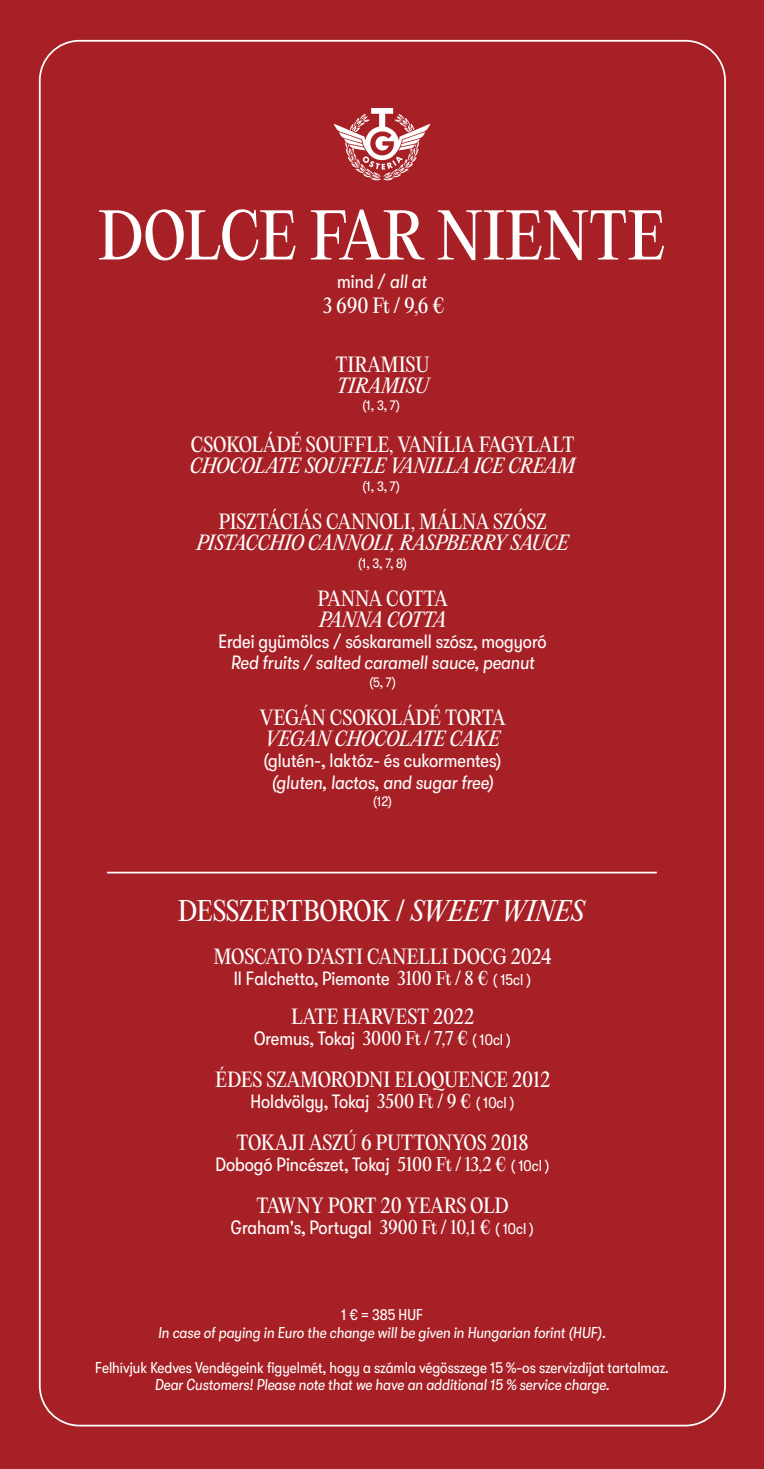
<style>
.page{position:relative;width:764px;height:1469px;background:#fff}
.page>*{position:absolute;margin:0;border:0;box-sizing:border-box;transform-origin:0 0}
.t1{font:61.43px "PP Editorial New";color:#fff}
.t2{font:26.25px "PP Editorial New";letter-spacing:-.015em;color:#fff}
.t3{font:condensed 19.25px "GT Walsheim Pro";color:#fff}
.t4{font:19.25px "PP Editorial New";letter-spacing:-.01em;color:#fff}
.t5{font:italic 19.25px "PP Editorial New";color:#fff}
.t6{font:italic condensed 19.25px "GT Walsheim Pro";color:#fff}
.t7{font:italic condensed 15.75px "GT Walsheim Pro";color:#fff}
.t8{font:condensed 15.75px "GT Walsheim Pro";color:#fff}
.t9{font:condensed 14px "GT Walsheim Pro";color:#fff}
.s1{font-style:italic}
.s2{font-family:"PP Editorial New";font-stretch:normal;font-size:17.5px}
.s3{font-size:15.75px}
</style>
<div class="page">
<div style="left:0;top:0;width:764px;height:1468px;background:#a72025"></div>
<svg style="left:334px;top:108px;width:96px;height:73px"></svg>
<hr style="left:107px;top:871px;width:550px;height:2px;background:#fff">
<h1 class="t1" style="left:98px;top:195px;width:569px">DOLCE FAR NIENTE</h1>
<p class="t3" style="left:337px;top:271px;width:91px">mind / <span class="s1">all at</span></p>
<p class="t4" style="left:323px;top:292px;width:123px">3 690 Ft / 9,6 €</p>
<p class="t4" style="left:335px;top:351px;width:96px">TIRAMISU</p>
<p class="t5" style="left:337px;top:377px;width:93px">TIRAMISU</p>
<p class="t9" style="left:362px;top:398px;width:39px">(1, 3, 7)</p>
<p class="t4" style="left:191px;top:432px;width:385px">CSOKOLÁDÉ SOUFFLE, VANÍLIA FAGYLALT</p>
<p class="t5" style="left:190px;top:457px;width:387px">CHOCOLATE SOUFFLE VANILLA ICE CREAM</p>
<p class="t9" style="left:362px;top:478px;width:39px">(1, 3, 7)</p>
<p class="t4" style="left:218px;top:509px;width:330px">PISZTÁCIÁS CANNOLI, MÁLNA SZÓSZ</p>
<p class="t5" style="left:196px;top:534px;width:374px">PISTACCHIO CANNOLI, RASPBERRY SAUCE</p>
<p class="t9" style="left:358px;top:555px;width:51px">(1, 3, 7, 8)</p>
<p class="t4" style="left:317px;top:586px;width:132px">PANNA COTTA</p>
<p class="t5" style="left:319px;top:611px;width:129px">PANNA COTTA</p>
<p class="t3" style="left:218px;top:631px;width:330px">Erdei gyümölcs / sóskaramell szósz, mogyoró</p>
<p class="t6" style="left:231px;top:655px;width:305px">Red fruits / salted caramell sauce, peanut</p>
<p class="t9" style="left:369px;top:674px;width:29px">(5, 7)</p>
<p class="t4" style="left:260px;top:705px;width:247px">VEGÁN CSOKOLÁDÉ TORTA</p>
<p class="t5" style="left:265px;top:730px;width:236px">VEGAN CHOCOLATE CAKE</p>
<p class="t3" style="left:263px;top:750px;width:240px">(glutén-, laktóz- és cukormentes)</p>
<p class="t6" style="left:271px;top:774px;width:224px">(gluten, lactos, and sugar free)</p>
<p class="t9" style="left:373px;top:793px;width:21px">(12)</p>
<h2 class="t2" style="left:178px;top:893px;width:408px">DESSZERTBOROK / <span class="s1">SWEET WINES</span></h2>
<p class="t4" style="left:214px;top:944px;width:340px">MOSCATO D'ASTI CANELLI DOCG 2024</p>
<p class="t3" style="left:234px;top:968px;width:299px">Il Falchetto, Piemonte <span class="s2">3100 Ft / 8 €</span> <span class="s3">( 15cl )</span></p>
<p class="t4" style="left:291px;top:1003px;width:184px">LATE HARVEST 2022</p>
<p class="t3" style="left:254px;top:1027px;width:259px">Oremus, Tokaj <span class="s2">3000 Ft / 7,7 €</span> <span class="s3">( 10cl )</span></p>
<p class="t4" style="left:215px;top:1066px;width:336px">ÉDES SZAMORODNI ELOQUENCE 2012</p>
<p class="t3" style="left:250px;top:1090px;width:266px">Holdvölgy, Tokaj <span class="s2">3500 Ft / 9 €</span> <span class="s3">( 10cl )</span></p>
<p class="t4" style="left:236px;top:1129px;width:294px">TOKAJI ASZÚ 6 PUTTONYOS 2018</p>
<p class="t3" style="left:215px;top:1153px;width:336px">Dobogó Pincészet, Tokaj <span class="s2">5100 Ft / 13,2 €</span> <span class="s3">( 10cl )</span></p>
<p class="t4" style="left:256px;top:1192px;width:254px">TAWNY PORT 20 YEARS OLD</p>
<p class="t3" style="left:231px;top:1216px;width:305px">Graham's, Portugal <span class="s2">3900 Ft / 10,1 €</span> <span class="s3">( 10cl )</span></p>
<p class="t8" style="left:341px;top:1306px;width:83px">1 € = 385 HUF</p>
<p class="t7" style="left:158px;top:1325px;width:449px">In case of paying in Euro the change will be given in Hungarian forint (HUF).</p>
<p class="t8" style="left:95px;top:1358px;width:575px">Felhívjuk Kedves Vendégeink figyelmét, hogy a számla végösszege 15 %-os szervizdíjat tartalmaz.</p>
<p class="t7" style="left:155px;top:1378px;width:456px">Dear Customers! Please note that we have an additional 15 % service charge.</p>
</div>
